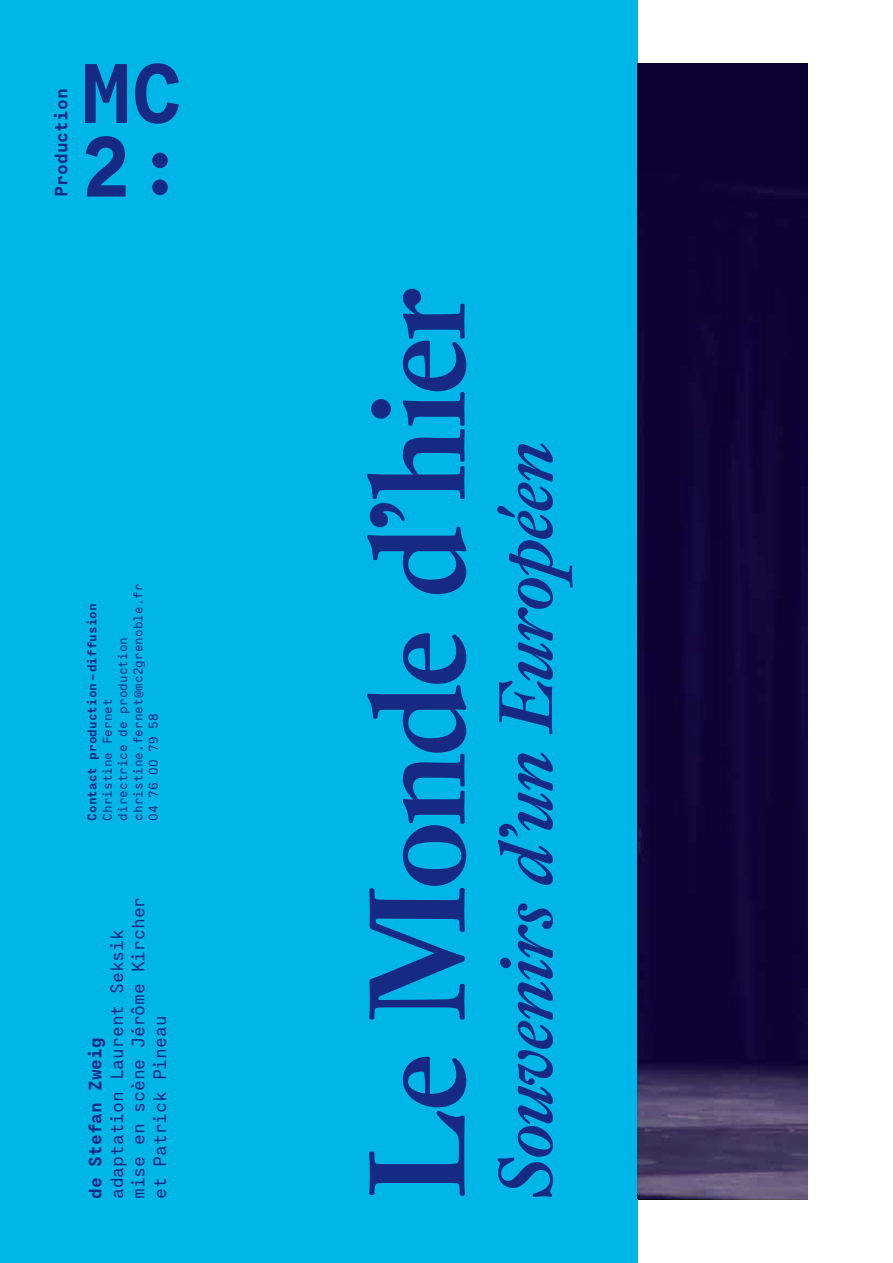
<style>
.page{position:relative;width:893px;height:1263px;background:#fff}
.page>*{position:absolute;margin:0;border:0;box-sizing:border-box;transform-origin:0 0}
.t1{font:700 135px "Fleischman BT Pro";letter-spacing:-.04em;color:#162983}
.t2{font:italic 700 75px "Fleischman BT Pro";letter-spacing:-.02em;color:#162983}
.t3{font:18px/21.6px "La Technique";color:#162983}
.t4{font:700 18px "La Technique";color:#162983}
.t5{font:12.75px/15.3px "La Technique";color:#162983}
.t6{font:700 12.75px "La Technique";color:#162983}
</style>
<div class="page">
<div style="left:0;top:0;width:638px;height:1263px;background:#00b6e8"></div>
<img style="left:638px;top:64px;width:170px;height:1135px">
<svg style="left:85px;top:63px;width:94px;height:134px"></svg>
<h3 class="t4" style="left:50px;top:197px;width:109px;rotate:-90deg">Production</h3>
<p class="t5" style="left:100px;top:821px;width:239px;rotate:-90deg">Christine Fernet<br>directrice de production christine.fernet@mc2grenoble.fr<br>04 76 00 79 58</p>
<p class="t6" style="left:84px;top:821px;width:219px;rotate:-90deg">Contact production–diffusion</p>
<h3 class="t3" style="left:106px;top:1199px;width:304px;rotate:-90deg">adaptation Laurent Seksik mise en scène Jérôme Kircher et Patrick Pineau</h3>
<h3 class="t4" style="left:84px;top:1199px;width:164px;rotate:-90deg">de Stefan Zweig</h3>
<h1 class="t1" style="left:335px;top:1199px;width:912px;rotate:-90deg">Le Monde d’hier</h1>
<h2 class="t2" style="left:479px;top:1199px;width:759px;rotate:-90deg">Souvenirs d’un Européen</h2>
</div>
